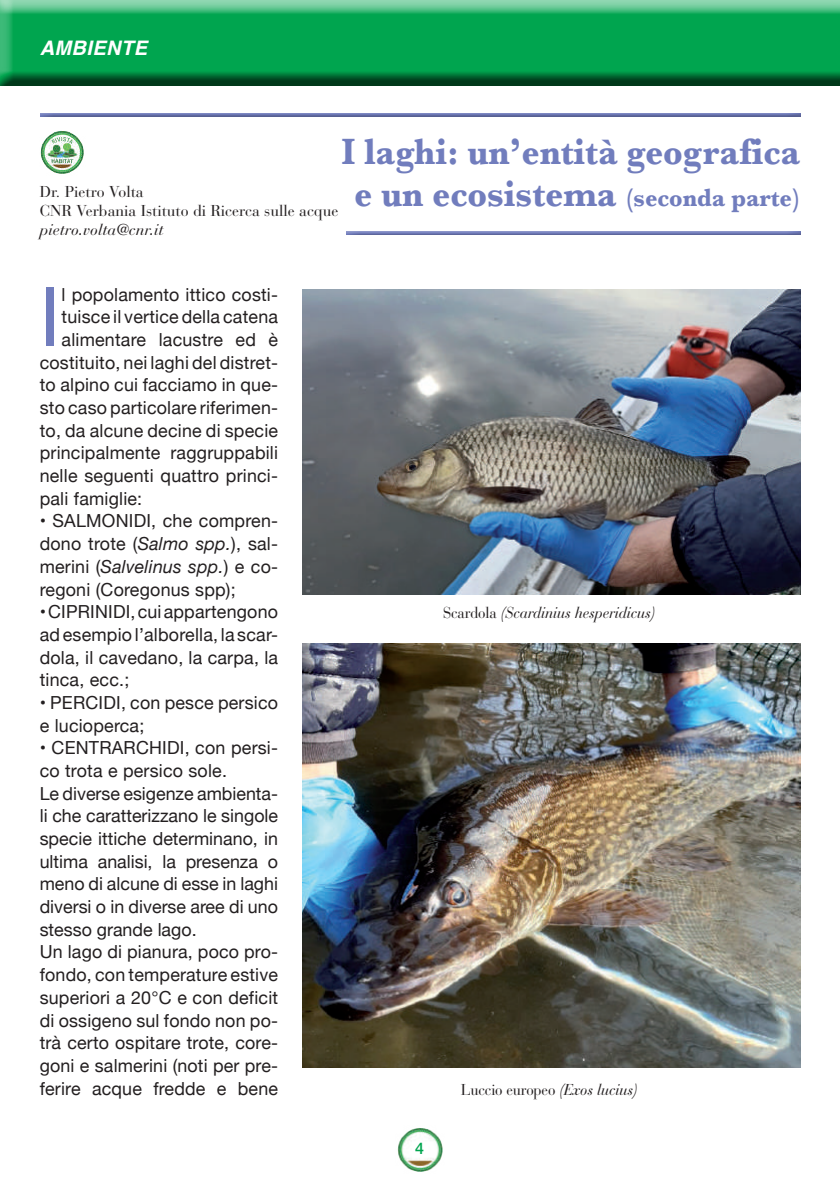
<style>
.page{position:relative;width:840px;height:1191px;background:#fff}
.page>*{position:absolute;margin:0;border:0;box-sizing:border-box;transform-origin:0 0}
.t1{font:81.6px "Helvetica Neue";color:#717dbd}
.t2{font:700 38px "Baskerville";color:#717dbd;scale:.92 1}
.t3{font:700 26px "Baskerville";color:#717dbd;scale:.92 1}
.t4{font:italic 700 20px "Helvetica";letter-spacing:.02em;color:#fff}
.t5{font:18px/22.6px "Helvetica Neue";letter-spacing:.01em;color:#231f20;text-align:justify}
.t6{font:500 16px "Helvetica Neue";color:#00a54f}
.t7{font:15.6px/18.8px "Bauer Bodoni";color:#231f20}
.t8{font:italic 15.6px "Bauer Bodoni";letter-spacing:-.01em;color:#231f20;scale:.94 1}
.t9{font:15.6px "Bauer Bodoni";color:#231f20;scale:.94 1}
.t10{font:italic 15.6px "Bauer Bodoni";letter-spacing:-.01em;color:#231f20}
.s1{font-size:38px}
.s2{font-style:italic}
.s3{font-style:normal}
</style>
<div class="page">
<div style="left:36px;top:110px;width:764px;height:6px;background:#231f20;opacity:.75"></div>
<div style="left:342px;top:229px;width:458px;height:6px;background:#231f20;opacity:.75"></div>
<img style="left:40px;top:131px;width:44px;height:43px">
<img style="left:302px;top:290px;width:497px;height:304px">
<img style="left:302px;top:643px;width:497px;height:424px">
<img style="left:397px;top:1128px;width:46px;height:44px">
<div style="left:0;top:0;width:839px;height:87px;background:#231f20;opacity:.75"></div>
<p class="t4" style="left:40px;top:31px;width:109px">AMBIENTE</p>
<h2 class="t2" style="left:341px;top:125px;width:500px">I laghi: un’entità geografica</h2>
<h3 class="t3" style="left:354px;top:179px;width:486px"><span class="s1">e un ecosistema</span> (seconda parte)</h3>
<p class="t7" style="left:40px;top:183px;width:300px">Dr. Pietro Volta<br>CNR Verbania Istituto di Ricerca sulle acque</p>
<p class="t10" style="left:40px;top:220px;width:125px">pietro.volta@cnr.it</p>
<h1 class="t1" style="left:40px;top:258px;width:22px">I</h1>
<p class="t5" style="left:62px;top:284px;width:218px">l popolamento ittico costi-</p>
<p class="t5" style="left:62px;top:306px;width:218px">tuisce il vertice della catena</p>
<p class="t5" style="left:62px;top:329px;width:218px">alimentare lacustre ed è</p>
<p class="t5" style="left:40px;top:352px;width:240px">costituito, nei laghi del distret-</p>
<p class="t5" style="left:40px;top:375px;width:240px">to alpino cui facciamo in que-</p>
<p class="t5" style="left:40px;top:397px;width:240px">sto caso particolare riferimen-</p>
<p class="t5" style="left:40px;top:420px;width:240px">to, da alcune decine di specie</p>
<p class="t5" style="left:40px;top:443px;width:240px">principalmente raggruppabili</p>
<p class="t5" style="left:40px;top:465px;width:240px">nelle seguenti quattro princi-</p>
<p class="t5" style="left:40px;top:488px;width:104px">pali famiglie:</p>
<p class="t5" style="left:40px;top:511px;width:240px">• SALMONIDI, che compren&shy;dono trote (<span class="s2">Salmo spp.</span>), sal&shy;merini (<span class="s2">Salvelinus spp.</span>) e co&shy;regoni (Coregonus spp);</p>
<p class="t5" style="left:40px;top:601px;width:240px">• CIPRINIDI, cui appartengono ad esempio l’alborella, la scar&shy;dola, il cavedano, la carpa, la tinca, ecc.;</p>
<p class="t5" style="left:40px;top:692px;width:240px">• PERCIDI, con pesce persico e lucioperca;</p>
<p class="t5" style="left:40px;top:737px;width:240px;text-align:left">• CENTRARCHIDI, con persi&shy;co trota e persico sole.<br>Le diverse esigenze ambienta&shy;li che caratterizzano le singole specie ittiche determinano, in ultima analisi, la presenza o meno di alcune di esse in laghi diversi o in diverse aree di uno stesso grande lago.<br>Un lago di pianura, poco pro&shy;fondo, con temperature estive superiori a 20°C e con deficit di ossigeno sul fondo non po&shy;trà certo ospitare trote, core&shy;goni e salmerini (noti per pre&shy;ferire acque fredde e bene</p>
<p class="t8" style="left:443px;top:603px;width:227px"><span class="s3">Scardola</span> (Scardinius hesperidicus)</p>
<p class="t6" style="left:415px;top:1135px;width:10px">4</p>
<p class="t9" style="left:460px;top:1079px;width:190px">Luccio europeo <span class="s2">(Exos lucius)</span></p>
</div>
